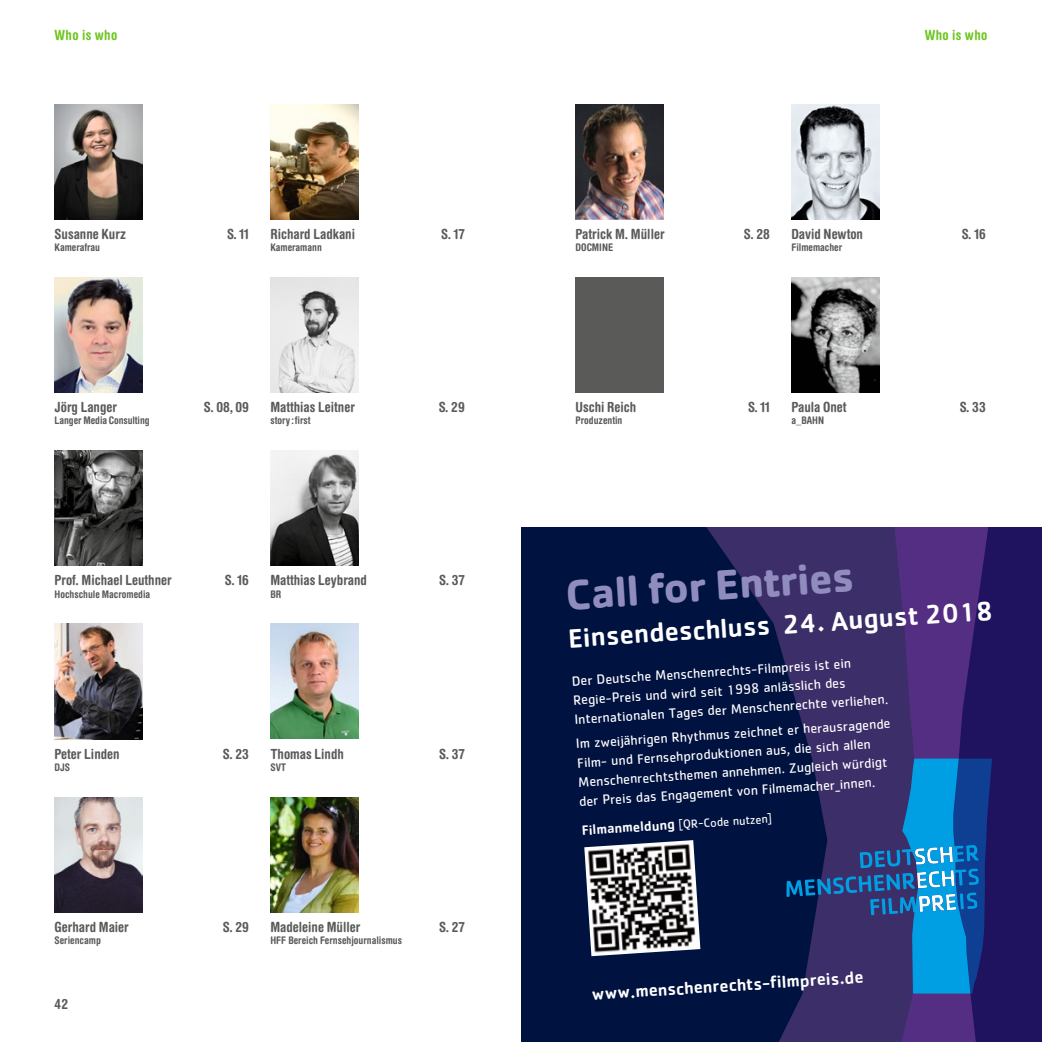
<style>
.page{position:relative;width:1042px;height:1042px;background:#fff}
.page>*{position:absolute;margin:0;border:0;box-sizing:border-box;transform-origin:0 0}
.t1{font:700 43.75px "Cachet Pro";color:#908dbe}
.t2{font:500 27.65px "Cachet Std";color:#fff}
.t3{font:500 17.5px "Cachet Std";color:#fff}
.t4{font:14px/19.2px "Cachet Std";color:#fff}
.t5{font:700 condensed 14px "Helvetica Rounded LT Std";color:#5a5a59}
.t6{font:700 condensed 14px "Helvetica Rounded LT Std";letter-spacing:.025em;color:#6dc520}
.t7{font:12.25px "Cachet Std";color:#fff}
.t8{font:700 condensed 10.5px "Helvetica Rounded LT Std";color:#5a5a59}
.s1{font-weight:500;font-size:14px}
</style>
<div class="page">
<div style="left:521px;top:527px;width:521px;height:515px;background:#001240"></div>
<svg style="left:700px;top:527px;width:167px;height:515px"></svg>
<svg style="left:867px;top:527px;width:175px;height:515px;background:#341f6b"></svg>
<svg style="left:786px;top:758px;width:206px;height:235px;background:#204a88"></svg>
<svg style="left:584px;top:840px;width:116px;height:116px"></svg>
<img style="left:585px;top:841px;width:114px;height:114px">
<img style="left:55px;top:104px;width:88px;height:115px">
<img style="left:270px;top:104px;width:88px;height:116px">
<img style="left:270px;top:277px;width:88px;height:116px">
<img style="left:55px;top:277px;width:88px;height:116px">
<img style="left:55px;top:450px;width:88px;height:116px">
<img style="left:55px;top:624px;width:88px;height:115px">
<img style="left:55px;top:797px;width:88px;height:115px">
<img style="left:270px;top:450px;width:88px;height:116px">
<img style="left:270px;top:623px;width:88px;height:116px">
<img style="left:270px;top:797px;width:88px;height:116px">
<img style="left:575px;top:104px;width:89px;height:116px">
<img style="left:791px;top:104px;width:88px;height:116px">
<img style="left:791px;top:277px;width:88px;height:116px">
<div style="left:575px;top:277px;width:89px;height:116px;background:#5a5a59"></div>
<p class="t6" style="left:55px;top:26px;width:64px">Who is who</p>
<p class="t6" style="left:924px;top:26px;width:64px">Who is who</p>
<p class="t5" style="left:55px;top:225px;width:73px">Susanne Kurz</p>
<p class="t5" style="left:227px;top:225px;width:23px">S. 11</p>
<p class="t8" style="left:55px;top:241px;width:47px">Kamerafrau</p>
<p class="t5" style="left:270px;top:225px;width:86px">Richard Ladkani</p>
<p class="t5" style="left:441px;top:225px;width:25px">S. 17</p>
<p class="t8" style="left:270px;top:241px;width:53px">Kameramann</p>
<p class="t5" style="left:575px;top:225px;width:91px">Patrick M. Müller</p>
<p class="t5" style="left:744px;top:225px;width:27px">S. 28</p>
<p class="t8" style="left:575px;top:241px;width:30px">DOCMINE</p>
<p class="t5" style="left:791px;top:225px;width:73px">David Newton</p>
<p class="t5" style="left:962px;top:225px;width:25px">S. 16</p>
<p class="t8" style="left:791px;top:241px;width:52px">Filmemacher</p>
<p class="t5" style="left:55px;top:398px;width:64px">Jörg Langer</p>
<p class="t5" style="left:204px;top:398px;width:46px">S. 08, 09</p>
<p class="t8" style="left:55px;top:414px;width:97px">Langer Media Consulting</p>
<p class="t5" style="left:270px;top:398px;width:86px">Matthias Leitner</p>
<p class="t5" style="left:439px;top:398px;width:27px">S. 29</p>
<p class="t8" style="left:270px;top:414px;width:42px">story :first</p>
<p class="t5" style="left:575px;top:398px;width:62px">Uschi Reich</p>
<p class="t5" style="left:748px;top:398px;width:23px">S. 11</p>
<p class="t8" style="left:575px;top:414px;width:48px">Produzentin</p>
<p class="t5" style="left:791px;top:398px;width:57px">Paula Onet</p>
<p class="t5" style="left:960px;top:398px;width:27px">S. 33</p>
<p class="t8" style="left:791px;top:414px;width:33px">a_BAHN</p>
<p class="t5" style="left:55px;top:572px;width:150px">Prof. Michael Leuthner S</p>
<p class="t5" style="left:231px;top:572px;width:19px">. 16</p>
<p class="t8" style="left:55px;top:587px;width:97px">Hochschule Macromedia</p>
<p class="t5" style="left:270px;top:572px;width:139px">Matthias Leybrand S</p>
<p class="t5" style="left:446px;top:572px;width:20px">. 37</p>
<p class="t8" style="left:270px;top:587px;width:11px">BR</p>
<p class="t5" style="left:55px;top:745px;width:67px">Peter Linden</p>
<p class="t5" style="left:223px;top:745px;width:27px">S. 23</p>
<p class="t8" style="left:55px;top:761px;width:16px">DJS</p>
<p class="t5" style="left:270px;top:745px;width:75px">Thomas Lindh</p>
<p class="t5" style="left:439px;top:745px;width:27px">S. 37</p>
<p class="t8" style="left:270px;top:761px;width:17px">SVT</p>
<h1 class="t1" style="left:564px;top:568px;width:290px;rotate:-4deg">Call for Entries</h1>
<h2 class="t2" style="left:567px;top:622px;width:427px;rotate:-4deg">Einsendeschluss 24. August 2018</h2>
<p class="t4" style="left:571px;top:672px;width:316px;rotate:-4deg">Der Deutsche Menschenrechts-Filmpreis ist ein<br>Regie-Preis und wird seit 1998 anlässlich des<br>Internationalen Tages der Menschenrechte verliehen.</p>
<p class="t4" style="left:574px;top:734px;width:317px;rotate:-4deg">Im zweijährigen Rhythmus zeichnet er herausragende Film- und Fernsehproduktionen aus, die sich allen Menschenrechtsthemen annehmen. Zugleich würdigt der Preis das Engagement von Filmemacher_innen.</p>
<p class="t7" style="left:581px;top:824px;width:192px;rotate:-4deg"><span class="s1">Filmanmeldung</span> [QR-Code nutzen]</p>
<p class="t5" style="left:55px;top:918px;width:76px">Gerhard Maier</p>
<p class="t5" style="left:223px;top:918px;width:27px">S. 29</p>
<p class="t8" style="left:55px;top:934px;width:48px">Seriencamp</p>
<p class="t5" style="left:270px;top:918px;width:92px">Madeleine Müller</p>
<p class="t5" style="left:439px;top:918px;width:27px">S. 27</p>
<p class="t8" style="left:270px;top:934px;width:133px">HFF Bereich Fernsehjournalismus</p>
<p class="t5" style="left:55px;top:995px;width:15px">42</p>
<p class="t3" style="left:591px;top:984px;width:274px;rotate:-4deg">www.menschenrechts-fi lmpreis.de</p>
</div>
